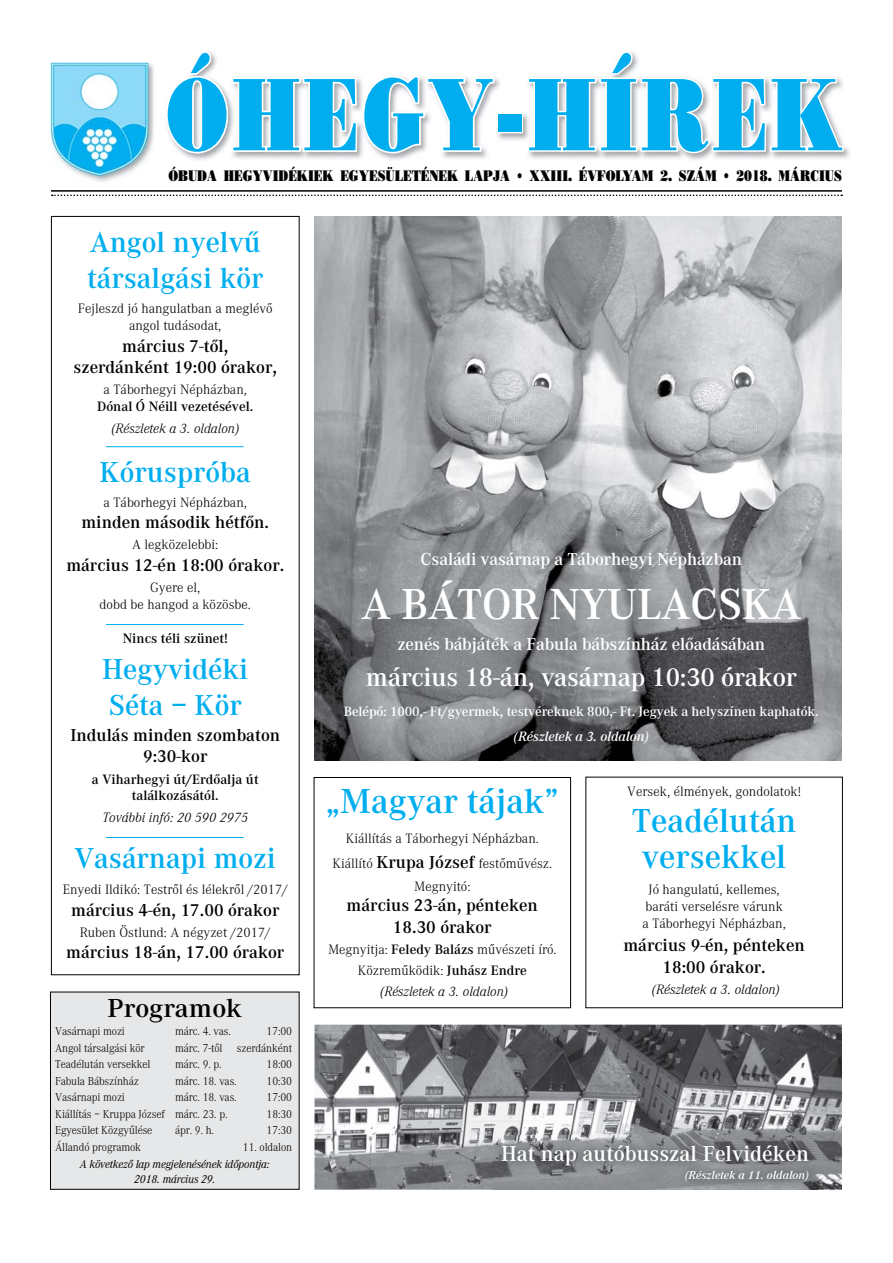
<style>
.page{position:relative;width:893px;height:1263px;background:#fff}
.page>*{position:absolute;margin:0;border:0;box-sizing:border-box;transform-origin:0 0}
.t1{font:102.75px "H Bodoni Poster";letter-spacing:.06em;color:#00aeef;scale:.73 1}
.t2{font:700 45px "Corporate Gs";letter-spacing:-.01em;color:#fff}
.t3{font:700 36px "Corporate Gs";color:#00aeef}
.t4{font:700 34.5px/36px "Corporate Gs";color:#00aeef}
.t5{font:700 30px/36px "Corporate Gs";color:#00aeef}
.t6{font:700 27px "Corporate Gs";letter-spacing:-.01em;color:#fff}
.t7{font:700 27px "Corporate Gs";color:#000;scale:1.05 1}
.t8{font:700 22.5px "Corporate Gs";color:#fff}
.t9{font:700 18px/21.6px "Corporate Gs";color:#000;text-align:center}
.t10{font:700 18px "Corporate Gs";letter-spacing:-.01em;color:#fff}
.t11{font:15.3px "H Bodoni Poster";color:#000;scale:.77 1}
.t12{font:14.1px/17px "Corporate Light Gs Plain";color:#000;text-align:center}
.t13{font:italic 14.1px "Corporate Light Gs";color:#000}
.t14{font:700 14.1px/17px "Corporate Gs";color:#000;text-align:center}
.t15{font:700 14.1px "Corporate Gs";letter-spacing:-.01em;color:#fff}
.t16{font:italic 700 14.1px "Corporate Gs";letter-spacing:-.01em;color:#fff}
.t17{font:12px "Corporate Light Gs Plain";letter-spacing:-.01em;color:#000;scale:.95 1}
.t18{font:italic 12px/14.4px "Corporate Gs";letter-spacing:-.01em;color:#000;text-align:center;scale:.95 1}
.t19{font:italic 700 12px "Corporate Gs";color:#fff}
.s1{font-size:112.5px;color:#fff}
.s2{color:#fff}
.s3{font-family:"Corporate Gs";font-weight:700;font-size:18px}
.s4{font-family:"Corporate Gs";font-weight:700}
</style>
<div class="page">
<div style="left:51px;top:216px;width:249px;height:759px;border:1px solid #000"></div>
<svg style="left:52px;top:195px;width:790px;height:1px"></svg>
<hr style="left:51px;top:190px;width:791px;height:2px;background:#000">
<img style="left:181px;top:51px;width:669px;height:109px">
<svg style="left:166px;top:51px;width:328px;height:102px"></svg>
<img style="left:50px;top:62px;width:103px;height:117px">
<div style="left:50px;top:992px;width:249px;height:197px;background:#e6e7e8"></div>
<div style="left:50px;top:992px;width:250px;height:198px;border:1px solid #000"></div>
<hr style="left:106px;top:837px;width:137px;height:1px;background:#00aeef">
<hr style="left:106px;top:624px;width:137px;height:1px;background:#00aeef">
<hr style="left:106px;top:446px;width:137px;height:1px;background:#00aeef">
<img style="left:314px;top:216px;width:528px;height:545px">
<div style="left:314px;top:777px;width:257px;height:231px;border:1px solid #000"></div>
<img style="left:314px;top:1025px;width:528px;height:165px">
<img style="left:494px;top:1136px;width:324px;height:54px">
<h1 class="t1" style="left:166px;top:74px;width:928px">ÓHEGY<span class="s1">-</span><span class="s2">H</span>ÍREK</h1>
<p class="t11" style="left:168px;top:169px;width:876px">ÓBUDA HEGYVIDÉKIEK EGYESÜLETÉNEK LAPJA • XXIII. ÉVFOLYAM 2. SZÁM • 2018. MÁRCIUS</p>
<h3 class="t5" style="left:87px;top:228px;width:178px">Angol nyelvû társalgási kör</h3>
<p class="t12" style="left:78px;top:301px;width:196px">Fejleszd jó hangulatban a meglévô angol tudásodat,</p>
<p class="t9" style="left:74px;top:337px;width:205px">március 7-tôl, szerdánként 19:00 órakor,</p>
<p class="t12" style="left:104px;top:382px;width:145px">a Táborhegyi Népházban,</p>
<p class="t14" style="left:97px;top:400px;width:158px">Dónal Ó Néill vezetésével.</p>
<p class="t13" style="left:111px;top:422px;width:129px">(Részletek a 3. oldalon)</p>
<h3 class="t5" style="left:100px;top:459px;width:153px">Kóruspróba</h3>
<p class="t12" style="left:104px;top:494px;width:145px">a Táborhegyi Népházban,</p>
<p class="t9" style="left:81px;top:514px;width:189px">minden második hétfôn.</p>
<p class="t12" style="left:132px;top:537px;width:88px">A legközelebbi:</p>
<p class="t9" style="left:66px;top:557px;width:219px">március 12-én 18:00 órakor.</p>
<p class="t12" style="left:100px;top:580px;width:153px">Gyere el,<br>dobd be hangod a közösbe.</p>
<p class="t14" style="left:123px;top:632px;width:107px">Nincs téli szünet!</p>
<h3 class="t5" style="left:102px;top:655px;width:148px">Hegyvidéki<br>Séta – Kör</h3>
<p class="t9" style="left:70px;top:726px;width:211px">Indulás minden szombaton<br>9:30-kor</p>
<p class="t14" style="left:92px;top:772px;width:168px">a Viharhegyi út/Erdôalja út találkozásától.</p>
<p class="t13" style="left:102px;top:811px;width:147px">További infó: 20 590 2975</p>
<h3 class="t5" style="left:75px;top:845px;width:203px">Vasárnapi mozi</h3>
<p class="t12" style="left:63px;top:882px;width:227px">Enyedi Ildikó: Testrôl és lélekrôl /2017/</p>
<p class="t9" style="left:71px;top:901px;width:210px">március 4-én, 17.00 órakor</p>
<p class="t12" style="left:80px;top:924px;width:192px">Ruben Östlund: A négyzet /2017/</p>
<p class="t9" style="left:66px;top:944px;width:220px">március 18-án, 17.00 órakor</p>
<h3 class="t7" style="left:107px;top:998px;width:130px">Programok</h3>
<p class="t17" style="left:55px;top:1026px;width:75px">Vasárnapi mozi</p>
<p class="t17" style="left:175px;top:1026px;width:60px">márc. 4. vas.</p>
<p class="t17" style="left:267px;top:1026px;width:28px">17:00</p>
<p class="t17" style="left:55px;top:1043px;width:96px">Angol társalgási kör</p>
<p class="t17" style="left:175px;top:1043px;width:125px">márc. 7-tôl szerdánként</p>
<p class="t17" style="left:55px;top:1059px;width:102px">Teadélután versekkel</p>
<p class="t17" style="left:175px;top:1059px;width:51px">márc. 9. p.</p>
<p class="t17" style="left:267px;top:1059px;width:28px">18:00</p>
<p class="t17" style="left:55px;top:1076px;width:90px">Fabula Bábszínház</p>
<p class="t17" style="left:175px;top:1076px;width:66px">márc. 18. vas.</p>
<p class="t17" style="left:267px;top:1076px;width:28px">10:30</p>
<p class="t17" style="left:55px;top:1092px;width:75px">Vasárnapi mozi</p>
<p class="t17" style="left:175px;top:1092px;width:66px">márc. 18. vas.</p>
<p class="t17" style="left:267px;top:1092px;width:28px">17:00</p>
<p class="t17" style="left:55px;top:1109px;width:183px">Kiállítás – Kruppa József márc. 23. p.</p>
<p class="t17" style="left:267px;top:1109px;width:28px">18:30</p>
<p class="t17" style="left:55px;top:1126px;width:104px">Egyesület Közgyûlése</p>
<p class="t17" style="left:175px;top:1126px;width:43px">ápr. 9. h.</p>
<p class="t17" style="left:267px;top:1126px;width:28px">17:30</p>
<p class="t17" style="left:55px;top:1142px;width:92px">Állandó programok</p>
<p class="t17" style="left:243px;top:1142px;width:53px">11. oldalon</p>
<p class="t18" style="left:80px;top:1158px;width:201px">A következô lap megjelenésének idôpontja:<br>2018. március 29.</p>
<p class="t10" style="left:421px;top:553px;width:323px">Családi vasárnap a Táborhegyi Népházban</p>
<h2 class="t2" style="left:361px;top:589px;width:442px">A BÁTOR NYULACSKA</h2>
<p class="t10" style="left:397px;top:637px;width:369px">zenés bábjáték a Fabula bábszínház elôadásában</p>
<h3 class="t6" style="left:366px;top:668px;width:432px">március 18-án, vasárnap 10:30 órakor</h3>
<p class="t15" style="left:344px;top:706px;width:476px">Belépô: 1000,- Ft/gyermek, testvéreknek 800,- Ft. Jegyek a helyszínen kaphatók.</p>
<p class="t16" style="left:514px;top:730px;width:137px">(Részletek a 3. oldalon)</p>
<h3 class="t3" style="left:326px;top:789px;width:234px">„Magyar tájak”</h3>
<p class="t12" style="left:332px;top:826px;width:221px;line-height:25.8px">Kiállítás a Táborhegyi Népházban.<br>Kiállító <span class="s3">Krupa József</span> festômûvész.</p>
<p class="t12" style="left:414px;top:879px;width:58px">Megnyitó:</p>
<p class="t9" style="left:347px;top:897px;width:193px">március 23-án, pénteken<br>18.30 órakor</p>
<p class="t12" style="left:328px;top:940px;width:230px;line-height:21.1px">Megnyitja: <span class="s4">Feledy Balázs</span> mûvészeti író.<br>Közremûködik: <span class="s4">Juhász Endre</span></p>
<p class="t13" style="left:380px;top:986px;width:129px">(Részletek a 3. oldalon)</p>
<p class="t12" style="left:627px;top:784px;width:175px">Versek, élmények, gondolatok!</p>
<h3 class="t4" style="left:632px;top:808px;width:166px">Teadélután versekkel</h3>
<p class="t12" style="left:642px;top:882px;width:145px">Jó hangulatú, kellemes, baráti verselésre várunk a Táborhegyi Népházban,</p>
<p class="t9" style="left:623px;top:937px;width:183px">március 9-én, pénteken<br>18:00 órakor.</p>
<p class="t13" style="left:652px;top:984px;width:129px">(Részletek a 3. oldalon)</p>
<h3 class="t8" style="left:501px;top:1146px;width:310px">Hat nap autóbusszal Felvidéken</h3>
<p class="t19" style="left:685px;top:1170px;width:126px">(Részletek a 11. oldalon)</p>
</div>
